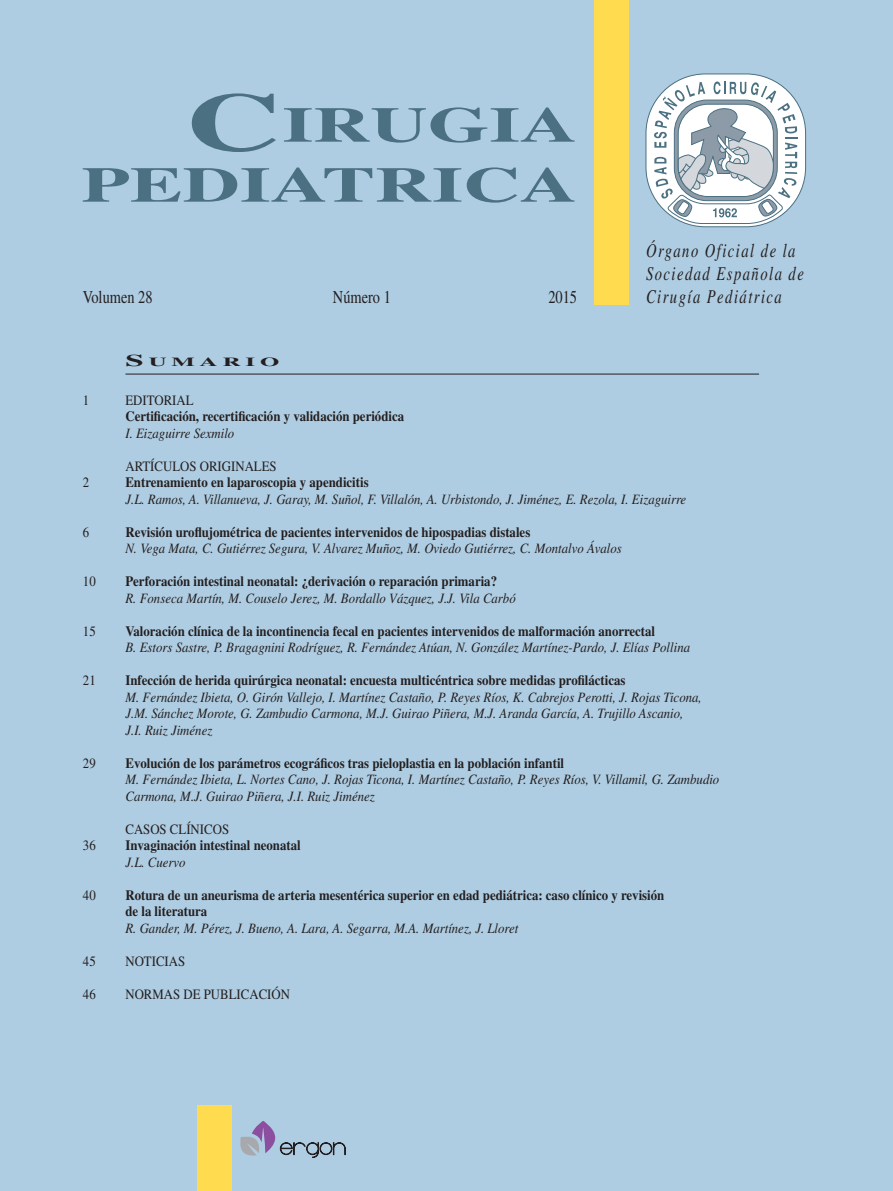
<style>
.page{position:relative;width:893px;height:1191px;background:#afcde2}
.page>*{position:absolute;margin:0;border:0;box-sizing:border-box;transform-origin:0 0}
.t1{font:700 82.5px "Times";color:#4a7081;scale:1.6 1}
.t2{font:700 49.5px/60px "Times";color:#4a7081;text-align:right;scale:1.6 1}
.t3{font:italic 19.5px/23.4px "Times";letter-spacing:.1em;color:#231f20;scale:.75 1}
.t4{font:18px "Times";color:#231f20;scale:.8 1}
.t5{font:italic 14.25px/16.5px "Times";color:#231f20;scale:.9 1}
.t6{font:700 14.25px/16.5px "Times";color:#231f20;scale:.9 1}
.t7{font:14.25px "Times";color:#231f20;scale:.9 1}
.t8{font:700 12.3px "Times";letter-spacing:.2em;color:#231f20;scale:2 1}
.s1{font-size:16.5px}
</style>
<div class="page">
<hr style="left:125px;top:374px;width:634px;height:1px;background:#231f20">
<div style="left:594px;top:0;width:34px;height:304px;background:#ffdb4f"></div>
<div style="left:198px;top:1106px;width:34px;height:85px;background:#ffdb4f"></div>
<div style="left:646px;top:74px;width:160px;height:153px;background:#fff;border-radius:60px"></div>
<svg style="left:654px;top:81px;width:143px;height:143px"></svg>
<svg style="left:240px;top:1121px;width:105px;height:36px"></svg>
<h1 class="t1" style="left:185px;top:73px;width:54px">C</h1>
<h2 class="t2" style="left:81px;top:94px;width:311px">IRUGIA<br>PEDIATRICA</h2>
<h3 class="t3" style="left:646px;top:238px;width:212px">Órgano Oficial de la<br>Sociedad Española de</h3>
<p class="t4" style="left:83px;top:287px;width:89px">Volumen 28</p>
<p class="t4" style="left:333px;top:287px;width:74px">Número 1</p>
<p class="t4" style="left:548px;top:287px;width:38px">2015</p>
<h3 class="t3" style="left:646px;top:285px;width:183px">Cirugía Pediátrica</h3>
<p class="t8" style="left:125px;top:354px;width:78px"><span class="s1">S</span>UMARIO</p>
<p class="t7" style="left:83px;top:392px;width:9px">1</p>
<p class="t7" style="left:125px;top:392px;width:77px">EDITORIAL</p>
<p class="t6" style="left:125px;top:408px;width:311px">Certificación, recertificación y validación periódica</p>
<p class="t5" style="left:125px;top:424px;width:122px">I. Eizaguirre Sexmilo</p>
<p class="t7" style="left:125px;top:458px;width:170px">ARTÍCULOS ORIGINALES</p>
<p class="t7" style="left:83px;top:474px;width:9px">2</p>
<p class="t6" style="left:125px;top:474px;width:272px">Entrenamiento en laparoscopia y apendicitis</p>
<p class="t5" style="left:125px;top:490px;width:625px">J.L. Ramos, A. Villanueva, J. Garay, M. Suñol, F. Villalón, A. Urbistondo, J. Jiménez, E. Rezola, I. Eizaguirre</p>
<p class="t7" style="left:83px;top:524px;width:9px">6</p>
<p class="t6" style="left:125px;top:523px;width:451px">Revisión uroflujométrica de pacientes intervenidos de hipospadias distales</p>
<p class="t5" style="left:125px;top:540px;width:553px">N. Vega Mata, C. Gutiérrez Segura, V. Alvarez Muñoz, M. Oviedo Gutiérrez, C. Montalvo Ávalos</p>
<p class="t7" style="left:83px;top:573px;width:16px">10</p>
<p class="t6" style="left:125px;top:573px;width:414px">Perforación intestinal neonatal: ¿derivación o reparación primaria?</p>
<p class="t5" style="left:125px;top:589px;width:435px">R. Fonseca Martín, M. Couselo Jerez, M. Bordallo Vázquez, J.J. Vila Carbó</p>
<p class="t7" style="left:83px;top:623px;width:16px">15</p>
<p class="t6" style="left:125px;top:622px;width:590px">Valoración clínica de la incontinencia fecal en pacientes intervenidos de malformación anorrectal</p>
<p class="t5" style="left:125px;top:639px;width:629px">B. Estors Sastre, P. Bragagnini Rodríguez, R. Fernández Atúan, N. González Martínez-Pardo, J. Elías Pollina</p>
<p class="t7" style="left:83px;top:672px;width:16px">21</p>
<p class="t6" style="left:125px;top:672px;width:557px">Infección de herida quirúrgica neonatal: encuesta multicéntrica sobre medidas profilácticas</p>
<p class="t5" style="left:125px;top:688px;width:642px">M. Fernández Ibieta, O. Girón Vallejo, I. Martínez Castaño, P. Reyes Ríos, K. Cabrejos Perotti, J. Rojas Ticona,<br>J.M. Sánchez Morote, G. Zambudio Carmona, M.J. Guirao Piñera, M.J. Aranda García, A. Trujillo Ascanio,<br>J.I. Ruiz Jiménez</p>
<p class="t7" style="left:83px;top:755px;width:16px">29</p>
<p class="t6" style="left:125px;top:754px;width:489px">Evolución de los parámetros ecográficos tras pieloplastia en la población infantil</p>
<p class="t5" style="left:125px;top:771px;width:661px">M. Fernández Ibieta, L. Nortes Cano, J. Rojas Ticona, I. Martínez Castaño, P. Reyes Ríos, V. Villamil, G. Zambudio<br>Carmona, M.J. Guirao Piñera, J.I. Ruiz Jiménez</p>
<p class="t7" style="left:125px;top:821px;width:117px">CASOS CLÍNICOS</p>
<p class="t7" style="left:83px;top:837px;width:16px">36</p>
<p class="t6" style="left:125px;top:837px;width:196px">Invaginación intestinal neonatal</p>
<p class="t5" style="left:125px;top:853px;width:68px">J.L. Cuervo</p>
<p class="t7" style="left:83px;top:887px;width:16px">40</p>
<p class="t6" style="left:125px;top:886px;width:600px">Rotura de un aneurisma de arteria mesentérica superior en edad pediátrica: caso clínico y revisión de la literatura</p>
<p class="t5" style="left:125px;top:919px;width:438px">R. Gander, M. Pérez, J. Bueno, A. Lara, A. Segarra, M.A. Martínez, J. Lloret</p>
<p class="t7" style="left:83px;top:953px;width:16px">45</p>
<p class="t7" style="left:125px;top:953px;width:68px">NOTICIAS</p>
<p class="t7" style="left:83px;top:986px;width:16px">46</p>
<p class="t7" style="left:125px;top:986px;width:184px">NORMAS DE PUBLICACIÓN</p>
</div>
